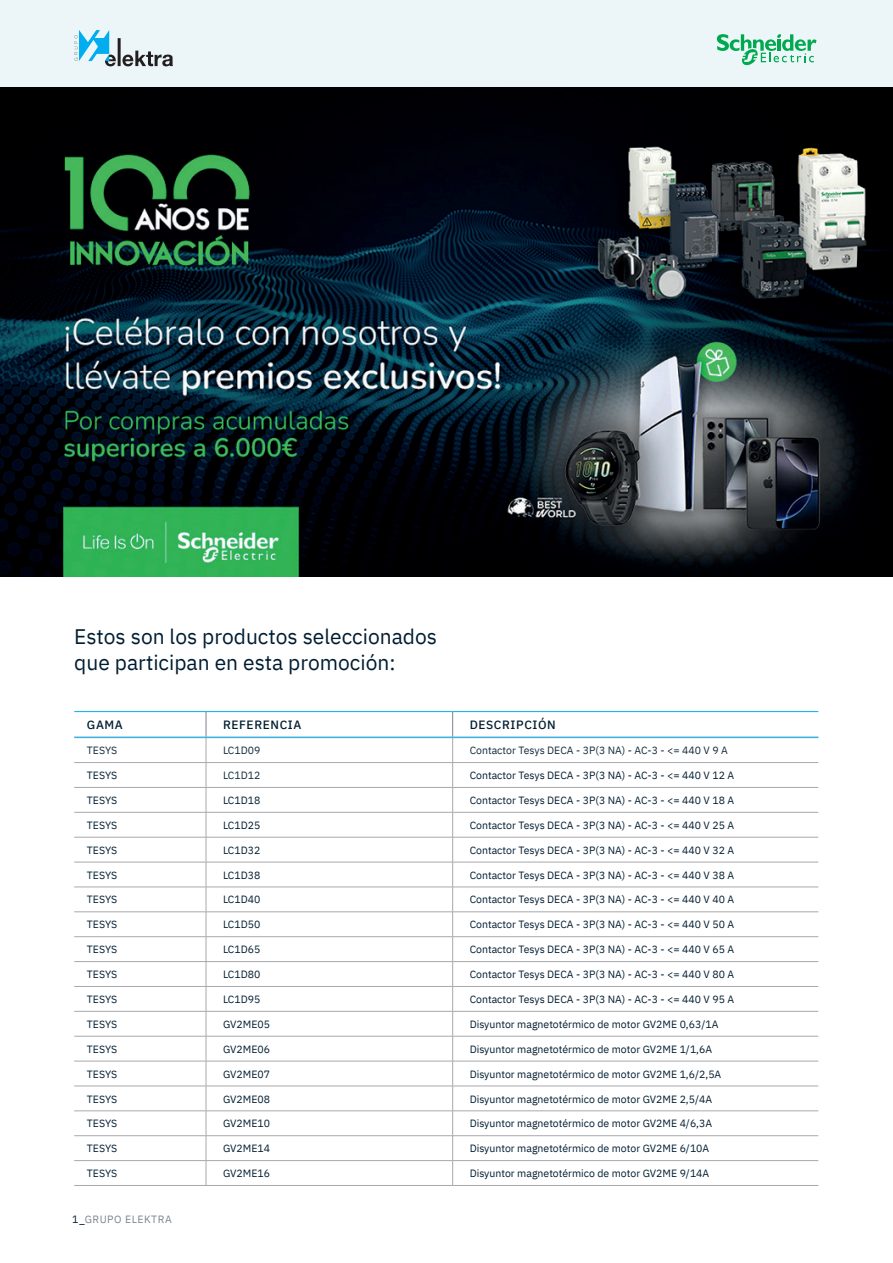
<style>
.page{position:relative;width:893px;height:1263px;background:#fff}
.page>*{position:absolute;margin:0;border:0;box-sizing:border-box;transform-origin:0 0}
.t1{font:21px/25.5px "IBM Plex Sans";color:#001d31}
.t2{font:500 12px "IBM Plex Sans";letter-spacing:.05em;color:#001d31}
.t3{font:10.5px "IBM Plex Sans";color:#001d31}
.t4{font:10.5px "IBM Plex Sans";color:#122b3d}
.t5{font:10.5px "IBM Plex Sans";letter-spacing:.05em;color:#7c828f}
.s1{color:#001d31}
</style>
<div class="page">
<div style="left:0;top:0;width:893px;height:87px;background:#ecf6f9"></div>
<img style="left:0;top:87px;width:893px;height:490px">
<svg style="left:74px;top:30px;width:99px;height:36px"></svg>
<svg style="left:717px;top:34px;width:99px;height:32px"></svg>
<hr style="left:74px;top:762px;width:132px;height:1px;background:#a8a9ad">
<hr style="left:206px;top:762px;width:247px;height:1px;background:#a8a9ad">
<hr style="left:453px;top:762px;width:365px;height:1px;background:#a8a9ad">
<hr style="left:74px;top:787px;width:132px;height:1px;background:#a8a9ad">
<hr style="left:206px;top:787px;width:247px;height:1px;background:#a8a9ad">
<hr style="left:453px;top:787px;width:365px;height:1px;background:#a8a9ad">
<hr style="left:74px;top:812px;width:132px;height:1px;background:#a8a9ad">
<hr style="left:206px;top:812px;width:247px;height:1px;background:#a8a9ad">
<hr style="left:453px;top:812px;width:365px;height:1px;background:#a8a9ad">
<hr style="left:74px;top:837px;width:132px;height:1px;background:#a8a9ad">
<hr style="left:206px;top:837px;width:247px;height:1px;background:#a8a9ad">
<hr style="left:453px;top:837px;width:365px;height:1px;background:#a8a9ad">
<hr style="left:74px;top:862px;width:132px;height:1px;background:#a8a9ad">
<hr style="left:206px;top:862px;width:247px;height:1px;background:#a8a9ad">
<hr style="left:453px;top:862px;width:365px;height:1px;background:#a8a9ad">
<hr style="left:74px;top:887px;width:132px;height:1px;background:#a8a9ad">
<hr style="left:206px;top:887px;width:247px;height:1px;background:#a8a9ad">
<hr style="left:453px;top:887px;width:365px;height:1px;background:#a8a9ad">
<hr style="left:74px;top:911px;width:132px;height:1px;background:#a8a9ad">
<hr style="left:206px;top:911px;width:247px;height:1px;background:#a8a9ad">
<hr style="left:453px;top:911px;width:365px;height:1px;background:#a8a9ad">
<hr style="left:74px;top:936px;width:132px;height:1px;background:#a8a9ad">
<hr style="left:206px;top:936px;width:247px;height:1px;background:#a8a9ad">
<hr style="left:453px;top:936px;width:365px;height:1px;background:#a8a9ad">
<hr style="left:74px;top:961px;width:132px;height:1px;background:#a8a9ad">
<hr style="left:206px;top:961px;width:247px;height:1px;background:#a8a9ad">
<hr style="left:453px;top:961px;width:365px;height:1px;background:#a8a9ad">
<hr style="left:74px;top:986px;width:132px;height:1px;background:#a8a9ad">
<hr style="left:206px;top:986px;width:247px;height:1px;background:#a8a9ad">
<hr style="left:453px;top:986px;width:365px;height:1px;background:#a8a9ad">
<hr style="left:74px;top:1011px;width:132px;height:1px;background:#a8a9ad">
<hr style="left:206px;top:1011px;width:247px;height:1px;background:#a8a9ad">
<hr style="left:453px;top:1011px;width:365px;height:1px;background:#a8a9ad">
<hr style="left:74px;top:1036px;width:132px;height:1px;background:#a8a9ad">
<hr style="left:206px;top:1036px;width:247px;height:1px;background:#a8a9ad">
<hr style="left:453px;top:1036px;width:365px;height:1px;background:#a8a9ad">
<hr style="left:74px;top:1061px;width:132px;height:1px;background:#a8a9ad">
<hr style="left:206px;top:1061px;width:247px;height:1px;background:#a8a9ad">
<hr style="left:453px;top:1061px;width:365px;height:1px;background:#a8a9ad">
<hr style="left:74px;top:1086px;width:132px;height:1px;background:#a8a9ad">
<hr style="left:206px;top:1086px;width:247px;height:1px;background:#a8a9ad">
<hr style="left:453px;top:1086px;width:365px;height:1px;background:#a8a9ad">
<hr style="left:74px;top:1110px;width:132px;height:1px;background:#a8a9ad">
<hr style="left:206px;top:1110px;width:247px;height:1px;background:#a8a9ad">
<hr style="left:453px;top:1110px;width:365px;height:1px;background:#a8a9ad">
<hr style="left:74px;top:1135px;width:132px;height:1px;background:#a8a9ad">
<hr style="left:206px;top:1135px;width:247px;height:1px;background:#a8a9ad">
<hr style="left:453px;top:1135px;width:365px;height:1px;background:#a8a9ad">
<hr style="left:74px;top:1160px;width:132px;height:1px;background:#a8a9ad">
<hr style="left:206px;top:1160px;width:247px;height:1px;background:#a8a9ad">
<hr style="left:453px;top:1160px;width:365px;height:1px;background:#a8a9ad">
<hr style="left:74px;top:1185px;width:132px;height:1px;background:#a8a9ad">
<hr style="left:206px;top:1185px;width:247px;height:1px;background:#a8a9ad">
<hr style="left:453px;top:1185px;width:365px;height:1px;background:#a8a9ad">
<svg style="left:206px;top:712px;width:1px;height:473px"></svg>
<svg style="left:452px;top:712px;width:1px;height:473px"></svg>
<hr style="left:74px;top:711px;width:132px;height:1px;background:#00aeef">
<hr style="left:206px;top:711px;width:247px;height:1px;background:#00aeef">
<hr style="left:453px;top:711px;width:365px;height:1px;background:#00aeef">
<hr style="left:74px;top:737px;width:132px;height:1px;background:#00aeef">
<hr style="left:206px;top:737px;width:247px;height:1px;background:#00aeef">
<hr style="left:453px;top:737px;width:365px;height:1px;background:#00aeef">
<h1 class="t1" style="left:74px;top:622px;width:364px">Estos son los productos seleccionados que participan en esta promoción:</h1>
<p class="t2" style="left:87px;top:715px;width:37px">GAMA</p>
<p class="t2" style="left:223px;top:715px;width:80px">REFERENCIA</p>
<p class="t2" style="left:470px;top:715px;width:88px">DESCRIPCIÓN</p>
<p class="t4" style="left:87px;top:742px;width:32px">TESYS</p>
<p class="t4" style="left:223px;top:742px;width:39px">LC1D09</p>
<p class="t4" style="left:470px;top:742px;width:260px">Contactor Tesys DECA - 3P(3 NA) - AC-3 - &lt;= 440 V 9 A</p>
<p class="t3" style="left:87px;top:767px;width:32px">TESYS</p>
<p class="t4" style="left:223px;top:767px;width:39px">LC1D12</p>
<p class="t3" style="left:470px;top:767px;width:266px">Contactor Tesys DECA - 3P(3 NA) - AC-3 - &lt;= 440 V 12 A</p>
<p class="t3" style="left:87px;top:792px;width:32px">TESYS</p>
<p class="t3" style="left:223px;top:792px;width:39px">LC1D18</p>
<p class="t3" style="left:470px;top:792px;width:266px">Contactor Tesys DECA - 3P(3 NA) - AC-3 - &lt;= 440 V 18 A</p>
<p class="t3" style="left:87px;top:817px;width:32px">TESYS</p>
<p class="t3" style="left:223px;top:817px;width:39px">LC1D25</p>
<p class="t3" style="left:470px;top:817px;width:266px">Contactor Tesys DECA - 3P(3 NA) - AC-3 - &lt;= 440 V 25 A</p>
<p class="t3" style="left:87px;top:842px;width:32px">TESYS</p>
<p class="t3" style="left:223px;top:842px;width:39px">LC1D32</p>
<p class="t3" style="left:470px;top:842px;width:266px">Contactor Tesys DECA - 3P(3 NA) - AC-3 - &lt;= 440 V 32 A</p>
<p class="t3" style="left:87px;top:867px;width:32px">TESYS</p>
<p class="t3" style="left:223px;top:867px;width:39px">LC1D38</p>
<p class="t3" style="left:470px;top:867px;width:266px">Contactor Tesys DECA - 3P(3 NA) - AC-3 - &lt;= 440 V 38 A</p>
<p class="t3" style="left:87px;top:892px;width:32px">TESYS</p>
<p class="t3" style="left:223px;top:892px;width:39px">LC1D40</p>
<p class="t3" style="left:470px;top:892px;width:266px">Contactor Tesys DECA - 3P(3 NA) - AC-3 - &lt;= 440 V 40 A</p>
<p class="t3" style="left:87px;top:916px;width:32px">TESYS</p>
<p class="t3" style="left:223px;top:916px;width:39px">LC1D50</p>
<p class="t3" style="left:470px;top:916px;width:266px">Contactor Tesys DECA - 3P(3 NA) - AC-3 - &lt;= 440 V 50 A</p>
<p class="t3" style="left:87px;top:941px;width:32px">TESYS</p>
<p class="t3" style="left:223px;top:941px;width:39px">LC1D65</p>
<p class="t3" style="left:470px;top:941px;width:266px">Contactor Tesys DECA - 3P(3 NA) - AC-3 - &lt;= 440 V 65 A</p>
<p class="t3" style="left:87px;top:966px;width:32px">TESYS</p>
<p class="t3" style="left:223px;top:966px;width:39px">LC1D80</p>
<p class="t3" style="left:470px;top:966px;width:266px">Contactor Tesys DECA - 3P(3 NA) - AC-3 - &lt;= 440 V 80 A</p>
<p class="t3" style="left:87px;top:991px;width:32px">TESYS</p>
<p class="t3" style="left:223px;top:991px;width:39px">LC1D95</p>
<p class="t3" style="left:470px;top:991px;width:266px">Contactor Tesys DECA - 3P(3 NA) - AC-3 - &lt;= 440 V 95 A</p>
<p class="t3" style="left:87px;top:1016px;width:32px">TESYS</p>
<p class="t3" style="left:223px;top:1016px;width:49px">GV2ME05</p>
<p class="t3" style="left:470px;top:1016px;width:250px">Disyuntor magnetotérmico de motor GV2ME 0,63/1A</p>
<p class="t3" style="left:87px;top:1041px;width:32px">TESYS</p>
<p class="t3" style="left:223px;top:1041px;width:49px">GV2ME06</p>
<p class="t3" style="left:470px;top:1041px;width:244px">Disyuntor magnetotérmico de motor GV2ME 1/1,6A</p>
<p class="t3" style="left:87px;top:1066px;width:32px">TESYS</p>
<p class="t3" style="left:223px;top:1066px;width:49px">GV2ME07</p>
<p class="t3" style="left:470px;top:1066px;width:253px">Disyuntor magnetotérmico de motor GV2ME 1,6/2,5A</p>
<p class="t3" style="left:87px;top:1091px;width:32px">TESYS</p>
<p class="t3" style="left:223px;top:1091px;width:49px">GV2ME08</p>
<p class="t3" style="left:470px;top:1091px;width:244px">Disyuntor magnetotérmico de motor GV2ME 2,5/4A</p>
<p class="t3" style="left:87px;top:1115px;width:32px">TESYS</p>
<p class="t3" style="left:223px;top:1115px;width:49px">GV2ME10</p>
<p class="t3" style="left:470px;top:1115px;width:244px">Disyuntor magnetotérmico de motor GV2ME 4/6,3A</p>
<p class="t3" style="left:87px;top:1140px;width:32px">TESYS</p>
<p class="t3" style="left:223px;top:1140px;width:49px">GV2ME14</p>
<p class="t3" style="left:470px;top:1140px;width:241px">Disyuntor magnetotérmico de motor GV2ME 6/10A</p>
<p class="t3" style="left:87px;top:1165px;width:32px">TESYS</p>
<p class="t3" style="left:223px;top:1165px;width:49px">GV2ME16</p>
<p class="t3" style="left:470px;top:1165px;width:241px">Disyuntor magnetotérmico de motor GV2ME 9/14A</p>
<p class="t5" style="left:72px;top:1211px;width:101px"><span class="s1">1_</span>GRUPO ELEKTRA</p>
</div>
